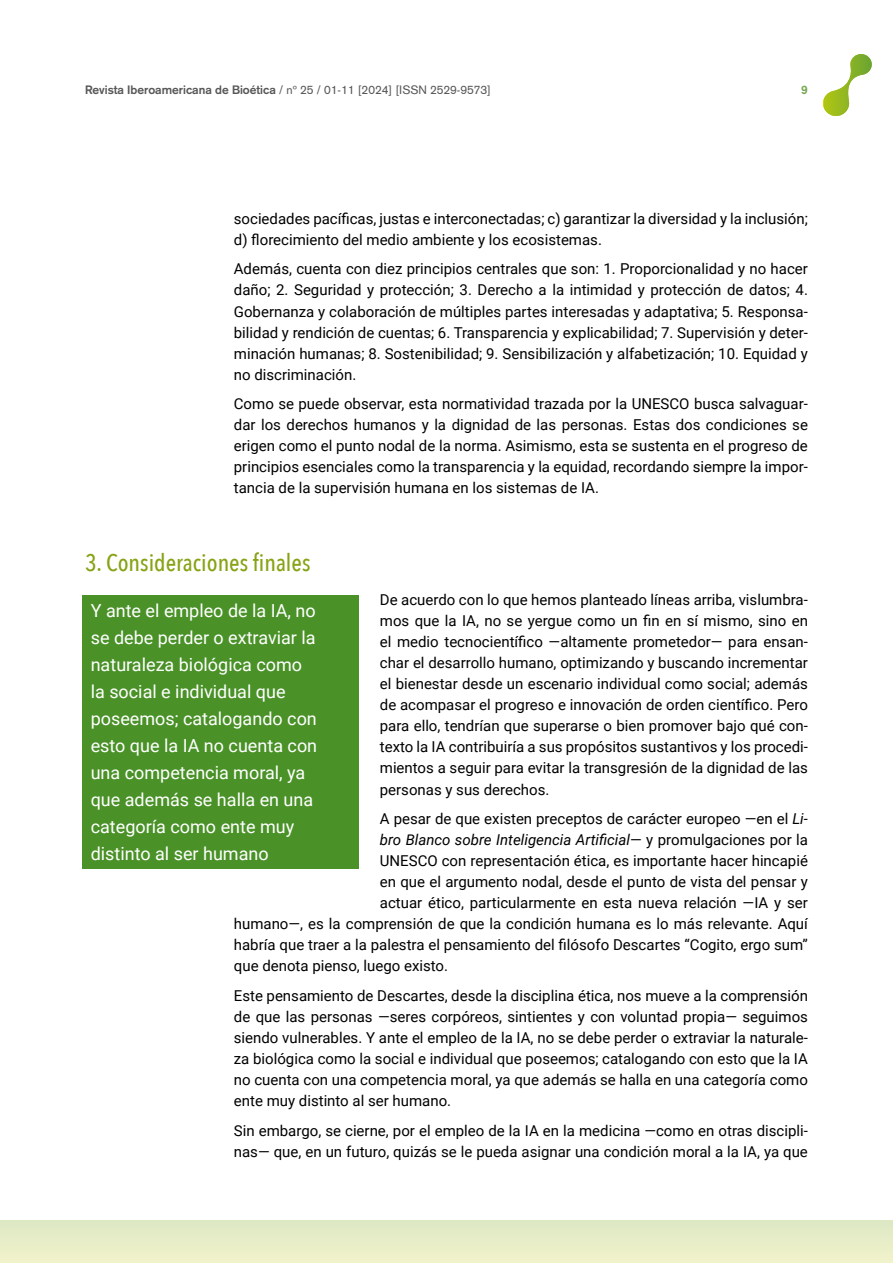
<style>
.page{position:relative;width:893px;height:1263px;background:#fff}
.page>*{position:absolute;margin:0;border:0;box-sizing:border-box;transform-origin:0 0}
.t1{font:500 24px "Avenir Next Condensed";color:#86a315}
.t2{font:18px/27px "Roboto";color:#fff}
.t3{font:15px/21px "Roboto";color:#000;text-align:justify}
.t4{font:italic 15px "Roboto";color:#000}
.t5{font:12px "Akzidenz Grotesk";color:#575756}
.t6{font:700 12px "Akzidenz Grotesk";color:#74a54c}
.s1{font-weight:700}
.s2{font-style:italic}
.s3{font-style:normal}
</style>
<div class="page">
<div style="left:0;top:1220px;width:893px;height:43px;background:#e7edc8"></div>
<svg style="left:823px;top:54px;width:49px;height:62px"></svg>
<div style="left:82px;top:595px;width:277px;height:274px;background:#4a9228"></div>
<p class="t5" style="left:85px;top:83px;width:407px"><span class="s1">Revista Iberoamericana de Bioética</span> / nº 25 / 01-11 [2024] [ISSN 2529-9573]</p>
<p class="t6" style="left:801px;top:83px;width:8px">9</p>
<p class="t3" style="left:234px;top:207px;width:576px">sociedades pacíficas, justas e interconectadas; c) garantizar la diversidad y la inclusión; d) florecimiento del medio ambiente y los ecosistemas.</p>
<p class="t3" style="left:234px;top:258px;width:576px">Además, cuenta con diez principios centrales que son: 1. Proporcionalidad y no hacer daño; 2. Seguridad y protección; 3. Derecho a la intimidad y protección de datos; 4.<br>Gobernanza y colaboración de múltiples partes interesadas y adaptativa; 5. Responsa&shy;bilidad y rendición de cuentas; 6. Transparencia y explicabilidad; 7. Supervisión y deter&shy;minación humanas; 8. Sostenibilidad; 9. Sensibilización y alfabetización; 10. Equidad y no discriminación.</p>
<p class="t3" style="left:234px;top:393px;width:576px">Como se puede observar, esta normatividad trazada por la UNESCO busca salvaguar&shy;dar los derechos humanos y la dignidad de las personas. Estas dos condiciones se erigen como el punto nodal de la norma. Asimismo, esta se sustenta en el progreso de principios esenciales como la transparencia y la equidad, recordando siempre la impor&shy;tancia de la supervisión humana en los sistemas de IA.</p>
<h1 class="t1" style="left:85px;top:548px;width:227px">3. Consideraciones finales</h1>
<p class="t3" style="left:380px;top:589px;width:430px">De acuerdo con lo que hemos planteado líneas arriba, vislumbra&shy;mos que la IA, no se yergue como un fin en sí mismo, sino en el medio tecnocientífico —altamente prometedor— para ensan&shy;char el desarrollo humano, optimizando y buscando incrementar el bienestar desde un escenario individual como social; además de acompasar el progreso e innovación de orden científico. Pero para ello, tendrían que superarse o bien promover bajo qué con&shy;texto la IA contribuiría a sus propósitos sustantivos y los procedi&shy;mientos a seguir para evitar la transgresión de la dignidad de las personas y sus derechos.</p>
<p class="t3" style="left:380px;top:808px;width:430px">A pesar de que existen preceptos de carácter europeo —en el <span class="s2">Li-</span></p>
<p class="t4" style="left:380px;top:829px;width:430px">bro Blanco sobre Inteligencia Artificial<span class="s3">— y promulgaciones por la</span></p>
<p class="t3" style="left:380px;top:850px;width:430px">UNESCO con representación ética, es importante hacer hincapié</p>
<p class="t3" style="left:380px;top:871px;width:430px">en que el argumento nodal, desde el punto de vista del pensar y</p>
<p class="t3" style="left:380px;top:892px;width:430px">actuar ético, particularmente en esta nueva relación —IA y ser</p>
<p class="t3" style="left:234px;top:913px;width:576px">humano—, es la comprensión de que la condición humana es lo más relevante. Aquí</p>
<p class="t3" style="left:234px;top:934px;width:576px">habría que traer a la palestra el pensamiento del filósofo Descartes “Cogito, ergo sum”</p>
<p class="t3" style="left:234px;top:955px;width:216px">que denota pienso, luego existo.</p>
<p class="t3" style="left:234px;top:984px;width:576px">Este pensamiento de Descartes, desde la disciplina ética, nos mueve a la comprensión de que las personas —seres corpóreos, sintientes y con voluntad propia— seguimos siendo vulnerables. Y ante el empleo de la IA, no se debe perder o extraviar la naturale&shy;za biológica como la social e individual que poseemos; catalogando con esto que la IA no cuenta con una competencia moral, ya que además se halla en una categoría como ente muy distinto al ser humano.</p>
<p class="t3" style="left:234px;top:1119px;width:576px">Sin embargo, se cierne, por el empleo de la IA en la medicina —como en otras discipli&shy;nas— que, en un futuro, quizás se le pueda asignar una condición moral a la IA, ya que</p>
<p class="t2" style="left:91px;top:597px;width:228px">Y ante el empleo de la IA, no se debe perder o extraviar la naturaleza biológica como la social e individual que poseemos; catalogando con esto que la IA no cuenta con una competencia moral, ya que además se halla en una categoría como ente muy distinto al ser humano</p>
</div>
